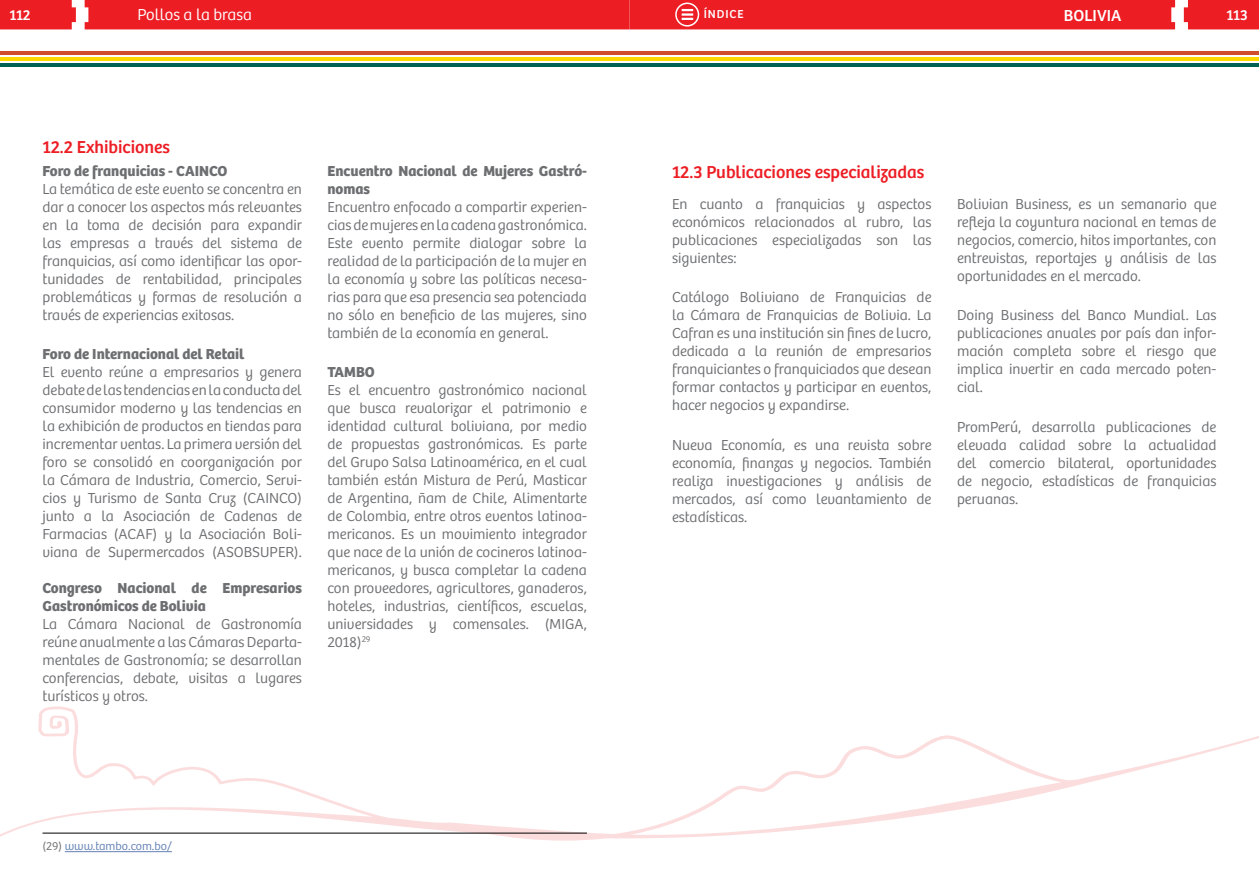
<style>
.page{position:relative;width:1259px;height:893px;background:#fff}
.page>*{position:absolute;margin:0;border:0;box-sizing:border-box;transform-origin:0 0}
.t1{font:18px "Bree Peru";color:#ed1d24}
.t2{font:300 16.5px "Bree Peru";color:#fff}
.t3{font:16.5px "Bree Peru";color:#fff}
.t4{font:300 15px/18px "Bree Peru";color:#6d6e71;text-align:justify}
.t5{font:700 15px/18px "Bree Peru";color:#6d6e71}
.t6{font:15px "Bree Peru";color:#fff}
.t7{font:300 12px "Bree Peru";color:#627fb4}
.t8{font:12px "Bree Peru";letter-spacing:.07em;color:#fff}
.s1{color:#6d6e71}
</style>
<div class="page">
<div style="left:0;top:0;width:76px;height:29px;background:#ed1d24"></div>
<div style="left:1183px;top:0;width:76px;height:29px;background:#ed1d24"></div>
<hr style="left:0;top:64px;width:1259px;height:3px;background:#006254">
<hr style="left:0;top:58px;width:1259px;height:3px;background:#fdd900">
<hr style="left:0;top:52px;width:1259px;height:3px;background:#cf4e2e">
<svg style="left:0;top:706px;width:1259px;height:135px"></svg>
<div style="left:85px;top:0;width:1090px;height:29px;background:#ed1d24"></div>
<hr style="left:65px;top:851px;width:107px;height:1px;background:#627fb4">
<hr style="left:43px;top:833px;width:544px;height:1px;background:#000">
<p class="t6" style="left:9px;top:7px;width:23px">112</p>
<p class="t2" style="left:137px;top:5px;width:116px">Pollos a la brasa</p>
<p class="t8" style="left:704px;top:7px;width:41px">ÍNDICE</p>
<p class="t3" style="left:1063px;top:6px;width:59px">BOLIVIA</p>
<p class="t6" style="left:1226px;top:7px;width:23px">113</p>
<p class="t1" style="left:43px;top:136px;width:129px">12.2 Exhibiciones</p>
<p class="t5" style="left:43px;top:162px;width:186px">Foro de franquicias - CAINCO</p>
<p class="t4" style="left:43px;top:180px;width:261px">La temática de este evento se concentra en dar a conocer los aspectos más relevantes en la toma de decisión para expandir las empresas a través del sistema de franquicias, así como identiicar las opor&shy;tunidades de rentabilidad, principales problemáticas y formas de resolución a través de experiencias exitosas.</p>
<p class="t5" style="left:43px;top:346px;width:203px">Foro de Internacional del Retail</p>
<p class="t4" style="left:43px;top:364px;width:261px">El evento reúne a empresarios y genera debate de las tendencias en la conducta del consumidor moderno y las tendencias en la exhibición de productos en tiendas para incrementar ventas. La primera versión del foro se consolidó en coorganización por la Cámara de Industria, Comercio, Servi&shy;cios y Turismo de Santa Cruz (CAINCO) junto a la Asociación de Cadenas de Farmacias (ACAF) y la Asociación Boli&shy;viana de Supermercados (ASOBSUPER).</p>
<p class="t5" style="left:43px;top:580px;width:261px">Congreso Nacional de Empresarios<br>Gastronómicos de Bolivia</p>
<p class="t4" style="left:43px;top:616px;width:261px">La Cámara Nacional de Gastronomía reúne anualmente a las Cámaras Departa&shy;mentales de Gastronomía; se desarrollan conferencias, debate, visitas a lugares turísticos y otros.</p>
<p class="t5" style="left:327px;top:162px;width:261px">Encuentro Nacional de Mujeres Gastró&shy;nomas</p>
<p class="t4" style="left:327px;top:198px;width:261px">Encuentro enfocado a compartir experien&shy;cias de mujeres en la cadena gastronómica.<br>Este evento permite dialogar sobre la realidad de la participación de la mujer en la economía y sobre las políticas necesa&shy;rias para que esa presencia sea potenciada no sólo en beneicio de las mujeres, sino también de la economía en general.</p>
<p class="t5" style="left:327px;top:364px;width:49px">TAMBO</p>
<p class="t4" style="left:327px;top:382px;width:261px">Es el encuentro gastronómico nacional que busca revalorizar el patrimonio e identidad cultural boliviana, por medio de propuestas gastronómicas. Es parte del Grupo Salsa Latinoamérica, en el cual también están Mistura de Perú, Masticar de Argentina, ñam de Chile, Alimentarte de Colombia, entre otros eventos latinoa&shy;mericanos. Es un movimiento integrador que nace de la unión de cocineros latinoa&shy;mericanos, y busca completar la cadena con proveedores, agricultores, ganaderos, hoteles, industrias, cientíicos, escuelas, universidades y comensales. (MIGA, 2018)<sup>29</sup></p>
<p class="t7" style="left:43px;top:840px;width:131px"><span class="s1">(29)</span> www.tambo.com.bo/</p>
<p class="t1" style="left:672px;top:162px;width:254px">12.3 Publicaciones especializadas</p>
<p class="t4" style="left:672px;top:195px;width:261px">En cuanto a franquicias y aspectos económicos relacionados al rubro, las publicaciones especializadas son las siguientes:</p>
<p class="t4" style="left:672px;top:289px;width:261px">Catálogo Boliviano de Franquicias de la Cámara de Franquicias de Bolivia. La Cafran es una institución sin ines de lucro, dedicada a la reunión de empresarios franquiciantes o franquiciados que desean formar contactos y participar en eventos, hacer negocios y expandirse.</p>
<p class="t4" style="left:672px;top:436px;width:261px">Nueva Economía, es una revista sobre economía, inanzas y negocios. También realiza investigaciones y análisis de mercados, así como levantamiento de estadísticas.</p>
<p class="t4" style="left:957px;top:195px;width:261px">Bolivian Business, es un semanario que releja la coyuntura nacional en temas de negocios, comercio, hitos importantes, con entrevistas, reportajes y análisis de las oportunidades en el mercado.</p>
<p class="t4" style="left:957px;top:307px;width:261px">Doing Business del Banco Mundial. Las publicaciones anuales por país dan infor&shy;mación completa sobre el riesgo que implica invertir en cada mercado poten&shy;cial.</p>
<p class="t4" style="left:957px;top:418px;width:261px">PromPerú, desarrolla publicaciones de elevada calidad sobre la actualidad del comercio bilateral, oportunidades de negocio, estadísticas de franquicias peruanas.</p>
</div>
